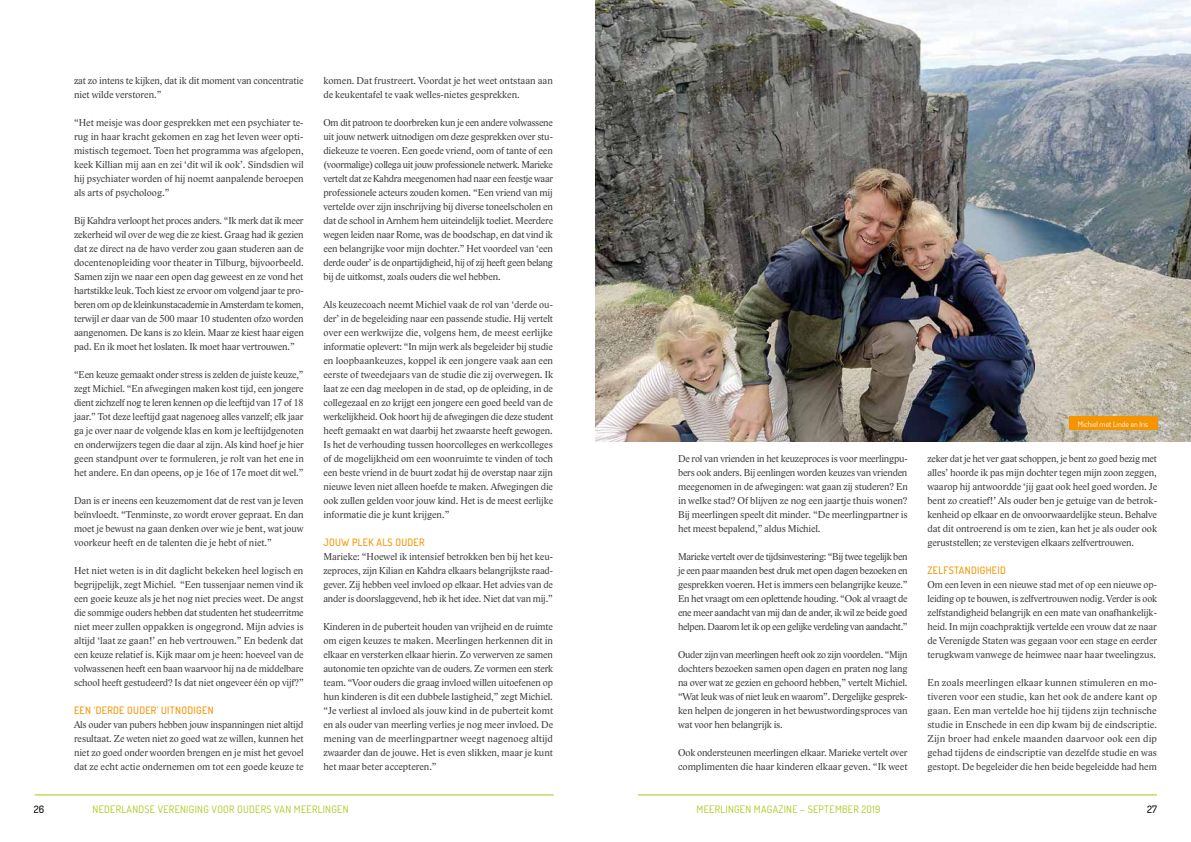
<style>
.page{position:relative;width:1191px;height:842px;background:#fff}
.page>*{position:absolute;margin:0;border:0;box-sizing:border-box;transform-origin:0 0}
.t1{font:10.2px/14px "Lido STF";letter-spacing:-.005em;color:#3c3c3b;text-align:justify}
.t2{font:10.2px "Dosis";letter-spacing:.03em;color:#a8c813}
.t3{font:500 10.2px "Dosis";letter-spacing:.03em;color:#f49400}
.t4{font:500 10.2px "Dosis";color:#000}
.t5{font:7.7px "Dosis";color:#fff}
</style>
<div class="page">
<hr style="left:35px;top:795px;width:519px;height:1px;background:#a8c813">
<hr style="left:638px;top:795px;width:519px;height:1px;background:#a8c813">
<img style="left:595px;top:0;width:596px;height:441px">
<div style="left:1070px;top:416px;width:87px;height:14px;background:#f49400"></div>
<div style="left:1069px;top:416px;width:87px;height:14px;background:#f49400"></div>
<p class="t1" style="left:74px;top:74px;width:231px">zat zo intens te kijken, dat ik dit moment van concentratie niet wilde verstoren.”</p>
<p class="t1" style="left:74px;top:116px;width:231px">“Het meisje was door gesprekken met een psychiater te&shy;rug in haar kracht gekomen en zag het leven weer opti&shy;mistisch tegemoet. Toen het programma was afgelopen, keek Killian mij aan en zei ‘dit wil ik ook’. Sindsdien wil hij psychiater worden of hij noemt aanpalende beroepen als arts of psycholoog.”</p>
<p class="t1" style="left:74px;top:214px;width:231px">Bij Kahdra verloopt het proces anders. “Ik merk dat ik meer zekerheid wil over de weg die ze kiest. Graag had ik gezien dat ze direct na de havo verder zou gaan studeren aan de docentenopleiding voor theater in Tilburg, bijvoorbeeld.<br>Samen zijn we naar een open dag geweest en ze vond het hartstikke leuk. Toch kiest ze ervoor om volgend jaar te pro&shy;beren om op de kleinkunstacademie in Amsterdam te komen, terwijl er daar van de 500 maar 10 studenten ofzo worden aangenomen. De kans is zo klein. Maar ze kiest haar eigen pad. En ik moet het loslaten. Ik moet haar vertrouwen.”</p>
<p class="t1" style="left:74px;top:368px;width:231px">“Een keuze gemaakt onder stress is zelden de juiste keuze,” zegt Michiel. “En afwegingen maken kost tijd, een jongere dient zichzelf nog te leren kennen op die leeftijd van 17 of 18 jaar.” Tot deze leeftijd gaat nagenoeg alles vanzelf; elk jaar ga je over naar de volgende klas en kom je leeftijdgenoten en onderwijzers tegen die daar al zijn. Als kind hoef je hier geen standpunt over te formuleren, je rolt van het ene in het andere. En dan opeens, op je 16e of 17e moet dit wel.”</p>
<p class="t1" style="left:74px;top:494px;width:231px">Dan is er ineens een keuzemoment dat de rest van je leven beïnvloedt. “Tenminste, zo wordt erover gepraat. En dan moet je bewust na gaan denken over wie je bent, wat jouw voorkeur heeft en de talenten die je hebt of niet.”</p>
<p class="t1" style="left:74px;top:564px;width:231px">Het niet weten is in dit daglicht bekeken heel logisch en begrijpelijk, zegt Michiel. “Een tussenjaar nemen vind ik een goeie keuze als je het nog niet precies weet. De angst die sommige ouders hebben dat studenten het studeerritme niet meer zullen oppakken is ongegrond. Mijn advies is altijd ‘laat ze gaan!’ en heb vertrouwen.” En bedenk dat een keuze relatief is. Kijk maar om je heen: hoeveel van de volwassenen heeft een baan waarvoor hij na de middelbare school heeft gestudeerd? Is dat niet ongeveer één op vijf?”</p>
<p class="t3" style="left:74px;top:704px;width:141px">EEN ‘DERDE OUDER’ UITNODIGEN</p>
<p class="t1" style="left:74px;top:718px;width:231px">Als ouder van pubers hebben jouw inspanningen niet altijd resultaat. Ze weten niet zo goed wat ze willen, kunnen het niet zo goed onder woorden brengen en je mist het gevoel dat ze echt actie ondernemen om tot een goede keuze te</p>
<p class="t1" style="left:323px;top:74px;width:231px">komen. Dat frustreert. Voordat je het weet ontstaan aan de keukentafel te vaak welles-nietes gesprekken.</p>
<p class="t1" style="left:323px;top:116px;width:231px">Om dit patroon te doorbreken kun je een andere volwassene uit jouw netwerk uitnodigen om deze gesprekken over stu&shy;diekeuze te voeren. Een goede vriend, oom of tante of een (voormalige) collega uit jouw professionele netwerk. Marieke vertelt dat ze Kahdra meegenomen had naar een feestje waar professionele acteurs zouden komen. “Een vriend van mij vertelde over zijn inschrijving bij diverse toneelscholen en dat de school in Arnhem hem uiteindelijk toeliet. Meerdere wegen leiden naar Rome, was de boodschap, en dat vind ik een belangrijke voor mijn dochter.” Het voordeel van ‘een derde ouder’ is de onpartijdigheid, hij of zij heeft geen belang bij de uitkomst, zoals ouders die wel hebben.</p>
<p class="t1" style="left:323px;top:298px;width:231px">Als keuzecoach neemt Michiel vaak de rol van ‘derde ou&shy;der’ in de begeleiding naar een passende studie. Hij vertelt over een werkwijze die, volgens hem, de meest eerlijke informatie oplevert: “In mijn werk als begeleider bij studie en loopbaankeuzes, koppel ik een jongere vaak aan een eerste of tweedejaars van de studie die zij overwegen. Ik laat ze een dag meelopen in de stad, op de opleiding, in de collegezaal en zo krijgt een jongere een goed beeld van de werkelijkheid. Ook hoort hij de afwegingen die deze student heeft gemaakt en wat daarbij het zwaarste heeft gewogen.<br>Is het de verhouding tussen hoorcolleges en werkcolleges of de mogelijkheid om een woonruimte te vinden of toch een beste vriend in de buurt zodat hij de overstap naar zijn nieuwe leven niet alleen hoefde te maken. Afwegingen die ook zullen gelden voor jouw kind. Het is de meest eerlijke informatie die je kunt krijgen.”</p>
<p class="t3" style="left:323px;top:536px;width:103px">JOUW PLEK ALS OUDER</p>
<p class="t1" style="left:323px;top:550px;width:231px">Marieke: “Hoewel ik intensief betrokken ben bij het keu&shy;zeproces, zijn Kilian en Kahdra elkaars belangrijkste raad&shy;gever. Zij hebben veel invloed op elkaar. Het advies van de ander is doorslaggevend, heb ik het idee. Niet dat van mij.”</p>
<p class="t1" style="left:323px;top:620px;width:231px">Kinderen in de puberteit houden van vrijheid en de ruimte om eigen keuzes te maken. Meerlingen herkennen dit in elkaar en versterken elkaar hierin. Zo verwerven ze samen autonomie ten opzichte van de ouders. Ze vormen een sterk team. “Voor ouders die graag invloed willen uitoefenen op hun kinderen is dit een dubbele lastigheid,” zegt Michiel. “Je verliest al invloed als jouw kind in de puberteit komt en als ouder van meerling verlies je nog meer invloed. De mening van de meerlingpartner weegt nagenoeg altijd zwaarder dan de jouwe. Het is even slikken, maar je kunt het maar beter accepteren.”</p>
<p class="t1" style="left:678px;top:452px;width:231px">De rol van vrienden in het keuzeproces is voor meerlingpu&shy;bers ook anders. Bij eenlingen worden keuzes van vrienden meegenomen in de afwegingen: wat gaan zij studeren? En in welke stad? Of blijven ze nog een jaartje thuis wonen?<br>Bij meerlingen speelt dit minder. “De meerlingpartner is het meest bepalend,” aldus Michiel.</p>
<p class="t1" style="left:678px;top:550px;width:231px">Marieke vertelt over de tijdsinvestering: “Bij twee tegelijk ben je een paar maanden best druk met open dagen bezoeken en gesprekken voeren. Het is immers een belangrijke keuze.” En het vraagt om een oplettende houding. “Ook al vraagt de ene meer aandacht van mij dan de ander, ik wil ze beide goed helpen. Daarom let ik op een gelijke verdeling van aandacht.”</p>
<p class="t1" style="left:678px;top:648px;width:231px">Ouder zijn van meerlingen heeft ook zo zijn voordelen. “Mijn dochters bezoeken samen open dagen en praten nog lang na over wat ze gezien en gehoord hebben,” vertelt Michiel. “Wat leuk was of niet leuk en waarom”. Dergelijke gesprek&shy;ken helpen de jongeren in het bewustwordingsproces van wat voor hen belangrijk is.</p>
<p class="t1" style="left:678px;top:746px;width:231px">Ook ondersteunen meerlingen elkaar. Marieke vertelt over complimenten die haar kinderen elkaar geven. “Ik weet</p>
<p class="t5" style="left:1078px;top:419px;width:72px">Michiel met Linde en Iris</p>
<p class="t1" style="left:927px;top:452px;width:231px">zeker dat je het ver gaat schoppen, je bent zo goed bezig met alles’ hoorde ik pas mijn dochter tegen mijn zoon zeggen, waarop hij antwoordde ‘jij gaat ook heel goed worden. Je bent zo creatief!’ Als ouder ben je getuige van de betrok&shy;kenheid op elkaar en de onvoorwaardelijke steun. Behalve dat dit ontroerend is om te zien, kan het je als ouder ook geruststellen; ze verstevigen elkaars zelfvertrouwen.</p>
<p class="t3" style="left:927px;top:564px;width:80px">ZELFSTANDIGHEID</p>
<p class="t1" style="left:927px;top:578px;width:231px">Om een leven in een nieuwe stad met of op een nieuwe op&shy;leiding op te bouwen, is zelfvertrouwen nodig. Verder is ook zelfstandigheid belangrijk en een mate van onafhankelijk&shy;heid. In mijn coachpraktijk vertelde een vrouw dat ze naar de Verenigde Staten was gegaan voor een stage en eerder terugkwam vanwege de heimwee naar haar tweelingzus.</p>
<p class="t1" style="left:927px;top:676px;width:231px">En zoals meerlingen elkaar kunnen stimuleren en mo&shy;tiveren voor een studie, kan het ook de andere kant op gaan. Een man vertelde hoe hij tijdens zijn technische studie in Enschede in een dip kwam bij de eindscriptie.<br>Zijn broer had enkele maanden daarvoor ook een dip gehad tijdens de eindscriptie van dezelfde studie en was gestopt. De begeleider die hen beide begeleidde had hem</p>
<p class="t4" style="left:34px;top:802px;width:12px">26</p>
<p class="t2" style="left:93px;top:802px;width:257px">NEDERLANDSE VERENIGING VOOR OUDERS VAN MEERLINGEN</p>
<p class="t2" style="left:696px;top:802px;width:185px">MEERLINGEN MAGAZINE – SEPTEMBER 2019</p>
<p class="t4" style="left:1147px;top:802px;width:11px">27</p>
</div>
